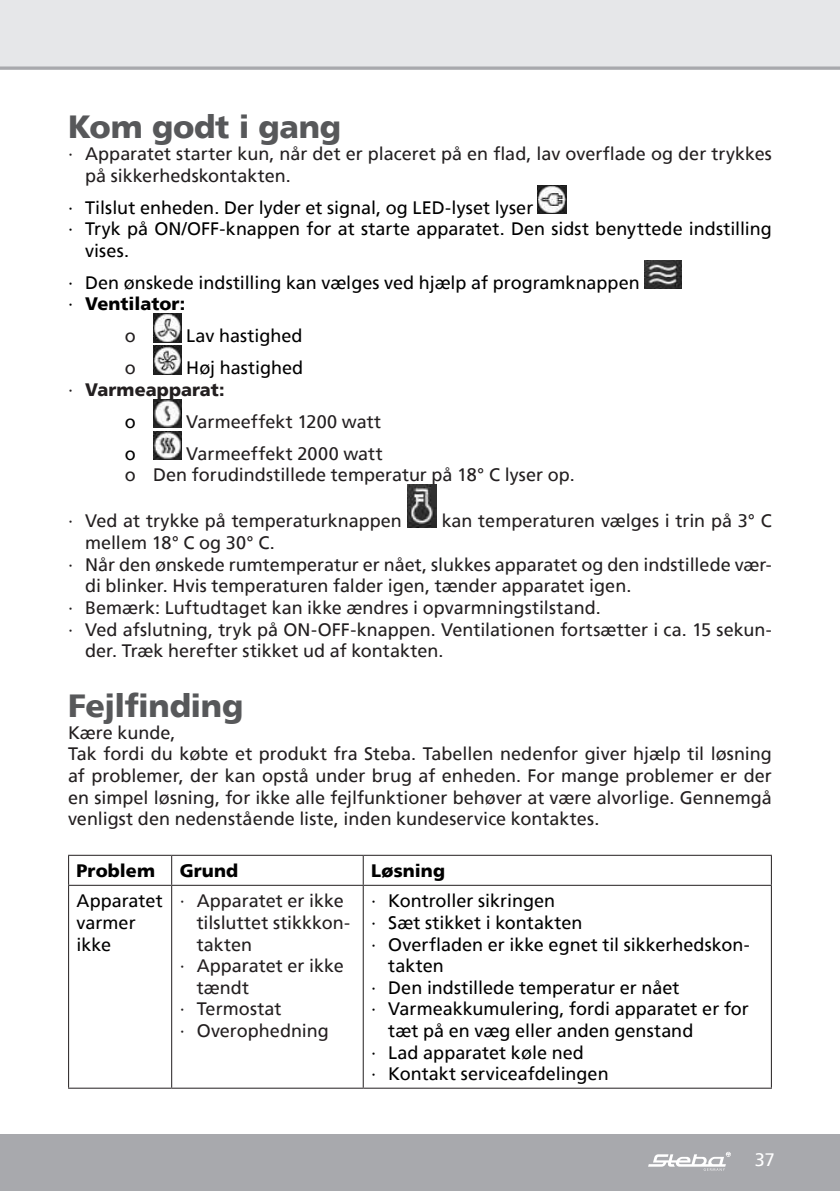
<style>
.page{position:relative;width:840px;height:1191px;background:#fff}
.page>*{position:absolute;margin:0;border:0;box-sizing:border-box;transform-origin:0 0}
.t1{font:900 32px "Frutiger";letter-spacing:-.01em;color:#57585a}
.t2{font:18px/21.6px "Frutiger";color:#231f20}
.t3{font:18px/21.6px "Frutiger";color:#000}
.t4{font:900 18px/21.6px "Frutiger";letter-spacing:.005em;color:#231f20}
.t5{font:900 18px "Frutiger";letter-spacing:.005em;color:#000}
.t6{font:18px "Frutiger";color:#fff}
.s1{font-weight:900}
.s2{font-weight:400;color:#000}
.s3{font-weight:400}
</style>
<div class="page">
<div style="left:0;top:0;width:839px;height:68px;background:#e6e7e9"></div>
<div style="left:0;top:1134px;width:839px;height:57px;background:#a8a9ad"></div>
<svg style="left:648px;top:1151px;width:82px;height:19px"></svg>
<svg style="left:0;top:66px;width:839px;height:4px;background:#b3b4b8"></svg>
<img style="left:537px;top:185px;width:29px;height:28px">
<img style="left:644px;top:260px;width:36px;height:29px">
<img style="left:153px;top:314px;width:28px;height:28px">
<img style="left:153px;top:346px;width:28px;height:28px">
<img style="left:153px;top:399px;width:28px;height:29px">
<img style="left:153px;top:431px;width:28px;height:29px">
<img style="left:407px;top:485px;width:29px;height:42px">
<hr style="left:68px;top:854px;width:103px;height:1px;background:#231f20">
<svg style="left:68px;top:855px;width:1px;height:29px"></svg>
<hr style="left:171px;top:854px;width:192px;height:1px;background:#231f20">
<svg style="left:171px;top:855px;width:1px;height:29px"></svg>
<hr style="left:363px;top:854px;width:408px;height:1px;background:#231f20">
<svg style="left:362px;top:855px;width:1px;height:29px"></svg>
<svg style="left:770px;top:855px;width:1px;height:29px"></svg>
<hr style="left:68px;top:884px;width:103px;height:1px;background:#231f20">
<hr style="left:68px;top:885px;width:1px;height:202px;background:#231f20">
<hr style="left:171px;top:884px;width:192px;height:1px;background:#231f20">
<hr style="left:171px;top:885px;width:1px;height:202px;background:#231f20">
<hr style="left:363px;top:884px;width:408px;height:1px;background:#231f20">
<hr style="left:362px;top:885px;width:1px;height:202px;background:#231f20">
<hr style="left:770px;top:885px;width:1px;height:202px;background:#231f20">
<hr style="left:68px;top:1087px;width:103px;height:1px;background:#231f20">
<hr style="left:171px;top:1087px;width:192px;height:1px;background:#231f20">
<hr style="left:363px;top:1087px;width:408px;height:1px;background:#231f20">
<h1 class="t1" style="left:68px;top:108px;width:274px">Kom godt i gang</h1>
<p class="t2" style="left:85px;top:143px;width:687px;text-indent:-17px">∙ Apparatet starter kun, når det er placeret på en flad, lav overflade og der trykkes på sikkerhedskontakten.</p>
<p class="t3" style="left:68px;top:196px;width:466px">∙ Tilslut enheden. Der lyder et signal, og LED-lyset lyser</p>
<p class="t3" style="left:68px;top:218px;width:704px">∙ Tryk på ON/OFF-knappen for at starte apparatet. Den sidst benyttede indstilling</p>
<p class="t3" style="left:85px;top:239px;width:45px">vises.</p>
<p class="t3" style="left:68px;top:271px;width:573px">∙ Den ønskede indstilling kan vælges ved hjælp af programknappen ∙ <span class="s1">Ventilator:</span></p>
<p class="t2" style="left:125px;top:325px;width:12px">o</p>
<p class="t3" style="left:186px;top:325px;width:118px">Lav hastighed</p>
<p class="t2" style="left:125px;top:357px;width:12px">o</p>
<p class="t4" style="left:68px;top:357px;width:236px;text-indent:118px"><span class="s2">Høj hastighed </span><span class="s3">∙</span> Varmeapparat:</p>
<p class="t3" style="left:125px;top:410px;width:12px">o</p>
<p class="t2" style="left:186px;top:410px;width:196px">Varmeeffekt 1200 watt</p>
<p class="t3" style="left:125px;top:442px;width:12px">o</p>
<p class="t2" style="left:125px;top:442px;width:451px;text-indent:61px">Varmeeffekt 2000 watt<br>o Den forudindstillede temperatur på 18° C lyser op.</p>
<p class="t2" style="left:68px;top:510px;width:335px">∙ Ved at trykke på temperaturknappen</p>
<p class="t2" style="left:441px;top:510px;width:331px">kan temperaturen vælges i trin på 3° C</p>
<p class="t2" style="left:85px;top:532px;width:191px">mellem 18° C og 30° C.</p>
<p class="t2" style="left:68px;top:553px;width:704px">∙ Når den ønskede rumtemperatur er nået, slukkes apparatet og den indstillede vær-</p>
<p class="t2" style="left:85px;top:575px;width:547px">di blinker. Hvis temperaturen falder igen, tænder apparatet igen.</p>
<p class="t2" style="left:68px;top:596px;width:534px">∙ Bemærk: Luftudtaget kan ikke ændres i opvarmningstilstand.</p>
<p class="t2" style="left:68px;top:618px;width:704px">∙ Ved afslutning, tryk på ON-OFF-knappen. Ventilationen fortsætter i ca. 15 sekun-</p>
<p class="t2" style="left:85px;top:640px;width:359px">der. Træk herefter stikket ud af kontakten.</p>
<h1 class="t1" style="left:68px;top:686px;width:177px">Fejlfinding</h1>
<p class="t2" style="left:68px;top:721px;width:705px">Kære kunde,<br>Tak fordi du købte et produkt fra Steba. Tabellen nedenfor giver hjælp til løsning af problemer, der kan opstå under brug af enheden. For mange problemer er der en simpel løsning, for ikke alle fejlfunktioner behøver at være alvorlige. Gennemgå venligst den nedenstående liste, inden kundeservice kontaktes.</p>
<p class="t5" style="left:77px;top:860px;width:80px">Problem</p>
<p class="t5" style="left:179px;top:860px;width:60px">Grund</p>
<p class="t5" style="left:371px;top:860px;width:75px">Løsning</p>
<p class="t3" style="left:77px;top:890px;width:88px">Apparatet varmer ikke</p>
<p class="t2" style="left:179px;top:890px;width:165px">∙ Apparatet er ikke</p>
<p class="t3" style="left:371px;top:890px;width:185px">∙ Kontroller sikringen</p>
<p class="t3" style="left:371px;top:911px;width:212px">∙ Sæt stikket i kontakten</p>
<p class="t3" style="left:371px;top:933px;width:380px">∙ Overfladen er ikke egnet til sikkerhedskon-</p>
<p class="t3" style="left:388px;top:955px;width:57px">takten</p>
<p class="t3" style="left:371px;top:976px;width:309px">∙ Den indstillede temperatur er nået</p>
<p class="t3" style="left:371px;top:998px;width:379px">∙ Varmeakkumulering, fordi apparatet er for</p>
<p class="t3" style="left:388px;top:1019px;width:306px">tæt på en væg eller anden genstand</p>
<p class="t3" style="left:371px;top:1041px;width:214px">∙ Lad apparatet køle ned</p>
<p class="t3" style="left:371px;top:1063px;width:239px">∙ Kontakt serviceafdelingen</p>
<p class="t2" style="left:197px;top:911px;width:155px">tilsluttet stikkkon-</p>
<p class="t2" style="left:197px;top:933px;width:57px">takten</p>
<p class="t2" style="left:179px;top:955px;width:165px">∙ Apparatet er ikke</p>
<p class="t2" style="left:197px;top:976px;width:54px">tændt</p>
<p class="t2" style="left:179px;top:998px;width:103px">∙ Termostat</p>
<p class="t2" style="left:179px;top:1019px;width:150px">∙ Overophedning</p>
<p class="t6" style="left:754px;top:1149px;width:22px">37</p>
</div>
